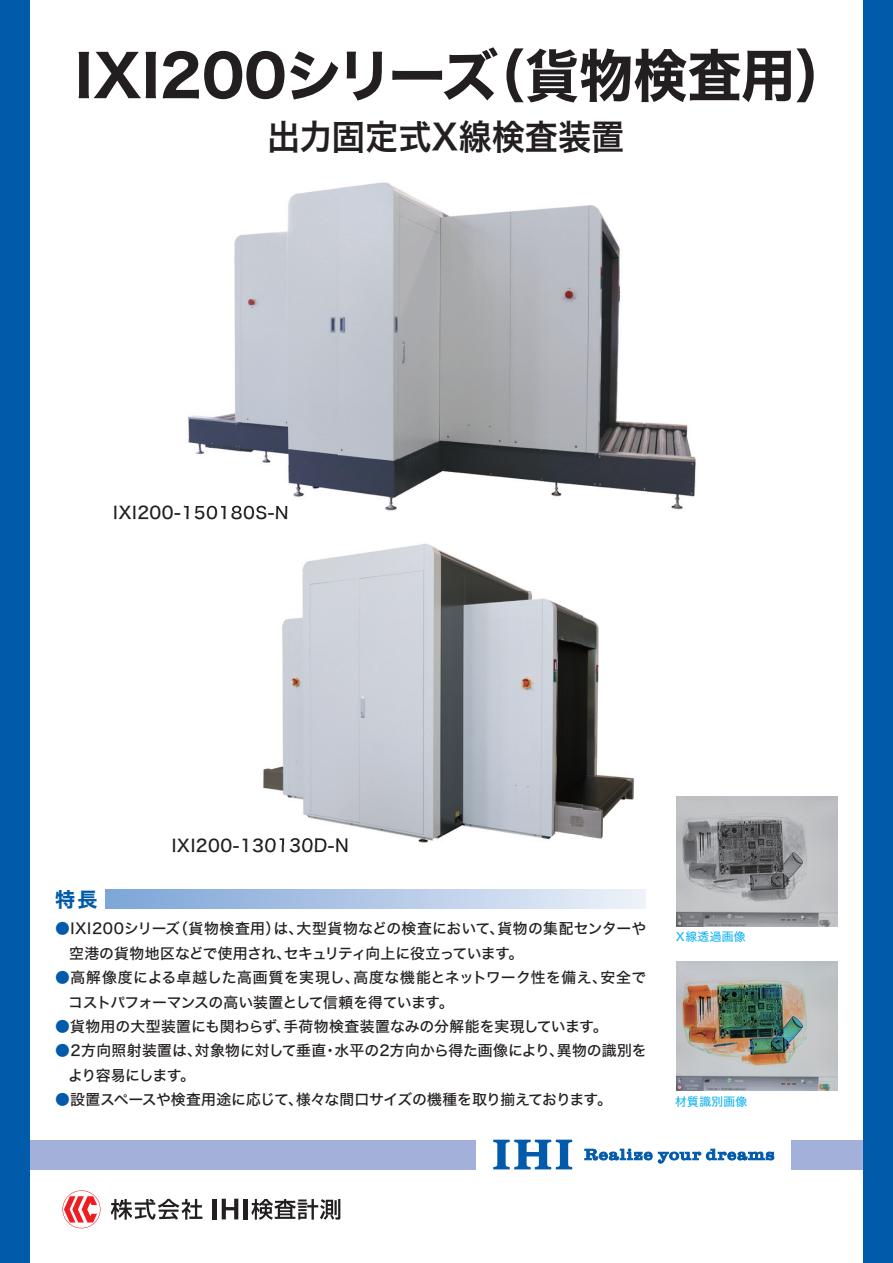
<style>
.page{position:relative;width:893px;height:1263px;background:#fff}
.page>*{position:absolute;margin:0;border:0;box-sizing:border-box;transform-origin:0 0}
.t1{font:57px "Hira Kaku Std W7";color:#231f20}
.t2{font:34.95px "Hira Kaku Std W6";color:#231f20;scale:.95 1}
.t3{font:20.1px "Hira Kaku Std W7";color:#015aaa}
.t4{font:17.1px "Hira Kaku Std W5";letter-spacing:.03em;color:#231f20}
.t5{font:14.85px/24.5px "Hira Kaku Std W5";color:#231f20}
.t6{font:11.7px "Hira Kaku Std W4";letter-spacing:.03em;color:#00aeef}
.s1{color:#015aaa}
</style>
<div class="page">
<div style="left:30px;top:1140px;width:446px;height:29px;background:#a3b0d9"></div>
<div style="left:791px;top:1140px;width:72px;height:29px;background:#a3b0d9"></div>
<svg style="left:493px;top:1140px;width:79px;height:29px"></svg>
<svg style="left:585px;top:1149px;width:67px;height:11px"></svg>
<svg style="left:658px;top:1149px;width:116px;height:14px"></svg>
<div style="left:0;top:0;width:30px;height:1263px;background:#015aaa"></div>
<div style="left:863px;top:0;width:30px;height:1263px;background:#015aaa"></div>
<svg style="left:62px;top:1190px;width:38px;height:38px"></svg>
<svg style="left:111px;top:1199px;width:91px;height:21px"></svg>
<hr style="left:212px;top:1199px;width:4px;height:20px;background:#231f20">
<svg style="left:222px;top:1199px;width:16px;height:20px"></svg>
<hr style="left:244px;top:1199px;width:4px;height:20px;background:#231f20">
<svg style="left:251px;top:1199px;width:89px;height:21px"></svg>
<div style="left:105px;top:890px;width:541px;height:19px;background:linear-gradient(to right,#7ba4d7,#edf0f9)"></div>
<img style="left:676px;top:797px;width:162px;height:129px">
<img style="left:676px;top:961px;width:162px;height:130px">
<img style="left:187px;top:182px;width:509px;height:331px">
<img style="left:185px;top:506px;width:102px;height:7px">
<img style="left:263px;top:543px;width:371px;height:301px">
<img style="left:262px;top:838px;width:85px;height:6px">
<h1 class="t1" style="left:75px;top:31px;width:776px">IXI200シリーズ（貨物検査用）</h1>
<h2 class="t2" style="left:267px;top:110px;width:377px">出力固定式X線検査装置</h2>
<p class="t4" style="left:113px;top:500px;width:177px">IXI200-150180S-N</p>
<p class="t4" style="left:172px;top:832px;width:179px">IXI200-130130D-N</p>
<h3 class="t3" style="left:55px;top:884px;width:44px">特長</h3>
<p class="t5" style="left:69px;top:916px;width:579px;text-indent:-14px"><span class="s1">●</span>IXI200シリーズ（貨物検査用）は、大型貨物などの検査において、貨物の集配センターや空港の貨物地区などで使用され、セキュリティ向上に役立っています。</p>
<p class="t5" style="left:68px;top:965px;width:580px;text-indent:-13px"><span class="s1">●</span>高解像度による卓越した高画質を実現し、高度な機能とネットワーク性を備え、安全でコストパフォーマンスの高い装置として信頼を得ています。</p>
<p class="t5" style="left:55px;top:1014px;width:554px"><span class="s1">●</span>貨物用の大型装置にも関わらず、手荷物検査装置なみの分解能を実現しています。</p>
<p class="t5" style="left:68px;top:1039px;width:580px;text-indent:-13px"><span class="s1">●</span>2方向照射装置は、対象物に対して垂直・水平の2方向から得た画像により、異物の識別をより容易にします。</p>
<p class="t5" style="left:55px;top:1088px;width:558px"><span class="s1">●</span>設置スペースや検査用途に応じて、様々な間口サイズの機種を取り揃えております。</p>
<p class="t6" style="left:675px;top:1092px;width:73px">材質識別画像</p>
<p class="t6" style="left:674px;top:928px;width:73px">Ｘ線透過画像</p>
</div>
